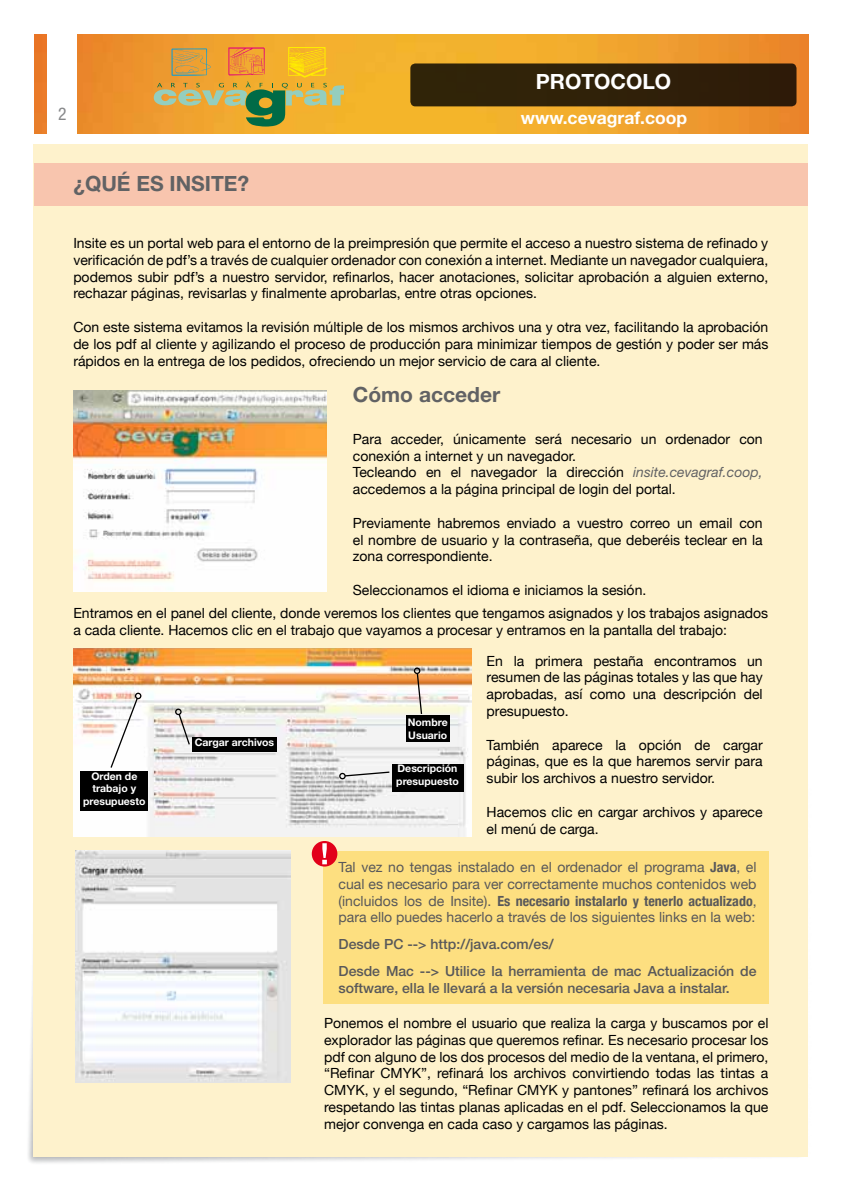
<style>
.page{position:relative;width:844px;height:1191px;background:#fff}
.page>*{position:absolute;margin:0;border:0;box-sizing:border-box;transform-origin:0 0}
.t1{font:700 21px "Helvetica Neue";color:#616264}
.t2{font:700 21px "Helvetica Neue";color:#fff}
.t3{font:700 17.5px "Helvetica Neue";color:#fff}
.t4{font:condensed 17.5px "Helvetica Neue";color:#87888a}
.t5{font:14px/16.8px "Helvetica Neue";color:#000;text-align:justify}
.t6{font:14px/16.8px "Helvetica Neue";color:#58585a;text-align:justify}
.t7{font:500 14px/26.8px "Helvetica Neue";color:#58585a}
.t8{font:700 10.5px/12.6px "Helvetica Neue";color:#fff}
.s1{font-style:italic;color:#616264}
.s2{font-weight:700;font-stretch:condensed}
</style>
<div class="page">
<img style="left:28px;top:784px;width:780px;height:379px">
<img style="left:35px;top:35px;width:773px;height:99px">
<div style="left:34px;top:144px;width:773px;height:1012px;background:#fef2cc"></div>
<div style="left:410px;top:63px;width:386px;height:43px;background:#302209;border-radius:5px"></div>
<div style="left:47px;top:16px;width:30px;height:126px;background:#fff"></div>
<svg style="left:154px;top:47px;width:190px;height:80px;background:#d2a640"></svg>
<div style="left:34px;top:163px;width:773px;height:43px;background:#f8c5ae"></div>
<img style="left:73px;top:390px;width:253px;height:202px">
<img style="left:74px;top:648px;width:397px;height:188px">
<svg style="left:339px;top:770px;width:51px;height:9px"></svg>
<svg style="left:109px;top:696px;width:30px;height:73px;background:#eeeceb"></svg>
<div style="left:135px;top:692px;width:6px;height:7px;border:1px solid #000;border-radius:50%"></div>
<div style="left:81px;top:771px;width:67px;height:40px;background:#000"></div>
<svg style="left:416px;top:672px;width:7px;height:43px"></svg>
<div style="left:413px;top:667px;width:7px;height:7px;border:1px solid #000;border-radius:50%"></div>
<div style="left:406px;top:715px;width:43px;height:27px;background:#000"></div>
<div style="left:392px;top:764px;width:71px;height:27px;background:#000"></div>
<svg style="left:177px;top:712px;width:14px;height:34px"></svg>
<div style="left:175px;top:708px;width:6px;height:7px;border:1px solid #000;border-radius:50%"></div>
<div style="left:192px;top:737px;width:85px;height:15px;background:#000"></div>
<div style="left:323px;top:851px;width:445px;height:153px;background:#fddf80"></div>
<div style="left:312px;top:841px;width:25px;height:25px;background:#e2001a;border-radius:50%"></div>
<svg style="left:322px;top:843px;width:5px;height:21px"></svg>
<img style="left:76px;top:850px;width:215px;height:232px">
<h1 class="t2" style="left:535px;top:68px;width:137px">PROTOCOLO</h1>
<p class="t4" style="left:58px;top:104px;width:10px">2</p>
<p class="t3" style="left:521px;top:107px;width:168px">www.cevagraf.coop</p>
<h1 class="t1" style="left:73px;top:171px;width:177px">¿QUÉ ES INSITE?</h1>
<p class="t5" style="left:73px;top:234px;width:696px">Insite es un portal web para el entorno de la preimpresión que permite el acceso a nuestro sistema de refinado y verificación de pdf’s a través de cualquier ordenador con conexión a internet. Mediante un navegador cualquiera, podemos subir pdf’s a nuestro servidor, refinarlos, hacer anotaciones, solicitar aprobación a alguien externo, rechazar páginas, revisarlas y finalmente aprobarlas, entre otras opciones.</p>
<p class="t5" style="left:73px;top:318px;width:696px">Con este sistema evitamos la revisión múltiple de los mismos archivos una y otra vez, facilitando la aprobación de los pdf al cliente y agilizando el proceso de producción para minimizar tiempos de gestión y poder ser más rápidos en la entrega de los pedidos, ofreciendo un mejor servicio de cara al cliente.</p>
<h1 class="t1" style="left:353px;top:381px;width:149px">Cómo acceder</h1>
<p class="t5" style="left:353px;top:430px;width:411px;text-align:left">Para acceder, únicamente será necesario un ordenador con conexión a internet y un navegador.<br>Tecleando en el navegador la dirección <span class="s1">insite.cevagraf.coop, </span>accedemos a la página principal de login del portal.</p>
<p class="t5" style="left:353px;top:514px;width:411px">Previamente habremos enviado a vuestro correo un email con el nombre de usuario y la contraseña, que deberéis teclear en la zona correspondiente.</p>
<p class="t5" style="left:73px;top:578px;width:696px;line-height:23.3px;text-indent:279px">Seleccionamos el idioma e iniciamos la sesión.<br>Entramos en el panel del cliente, donde veremos los clientes que tengamos asignados y los trabajos asignados</p>
<p class="t5" style="left:486px;top:614px;width:277px;line-height:30.6px;text-indent:-413px">a cada cliente. Hacemos clic en el trabajo que vayamos a procesar y entramos en la pantalla del trabajo:<br>En la primera pestaña encontramos un</p>
<p class="t5" style="left:486px;top:669px;width:277px">resumen de las páginas totales y las que hay aprobadas, así como una descripción del presupuesto.</p>
<p class="t5" style="left:486px;top:736px;width:277px">También aparece la opción de cargar páginas, que es la que haremos servir para subir los archivos a nuestro servidor.</p>
<p class="t5" style="left:486px;top:803px;width:277px">Hacemos clic en cargar archivos y aparece el menú de carga.</p>
<p class="t8" style="left:407px;top:716px;width:41px">Nombre<br>Usuario</p>
<p class="t8" style="left:396px;top:762px;width:64px">Descripción presupuesto</p>
<p class="t8" style="left:195px;top:735px;width:81px">Cargar archivos</p>
<p class="t8" style="left:83px;top:769px;width:64px;text-align:center">Orden de trabajo y presupuesto</p>
<p class="t6" style="left:338px;top:858px;width:419px">Tal vez no tengas instalado en el ordenador el programa <span class="s2">Java</span>, el cual es necesario para ver correctamente muchos contenidos web (incluidos los de Insite). <span class="s2">Es necesario instalarlo y tenerlo actualizado</span>, para ello puedes hacerlo a través de los siguientes links en la web:</p>
<p class="t7" style="left:338px;top:930px;width:419px">Desde PC --&gt; http://java.com/es/<br>Desde Mac --&gt; Utilice la herramienta de mac Actualización de</p>
<p class="t7" style="left:338px;top:974px;width:392px">software, ella le llevará a la versión necesaria Java a instalar.</p>
<p class="t5" style="left:324px;top:1014px;width:446px">Ponemos el nombre el usuario que realiza la carga y buscamos por el explorador las páginas que queremos refinar. Es necesario procesar los pdf con alguno de los dos procesos del medio de la ventana, el primero, “Refinar CMYK”, refinará los archivos convirtiendo todas las tintas a CMYK, y el segundo, “Refinar CMYK y pantones” refinará los archivos respetando las tintas planas aplicadas en el pdf. Seleccionamos la que mejor convenga en cada caso y cargamos las páginas.</p>
</div>
